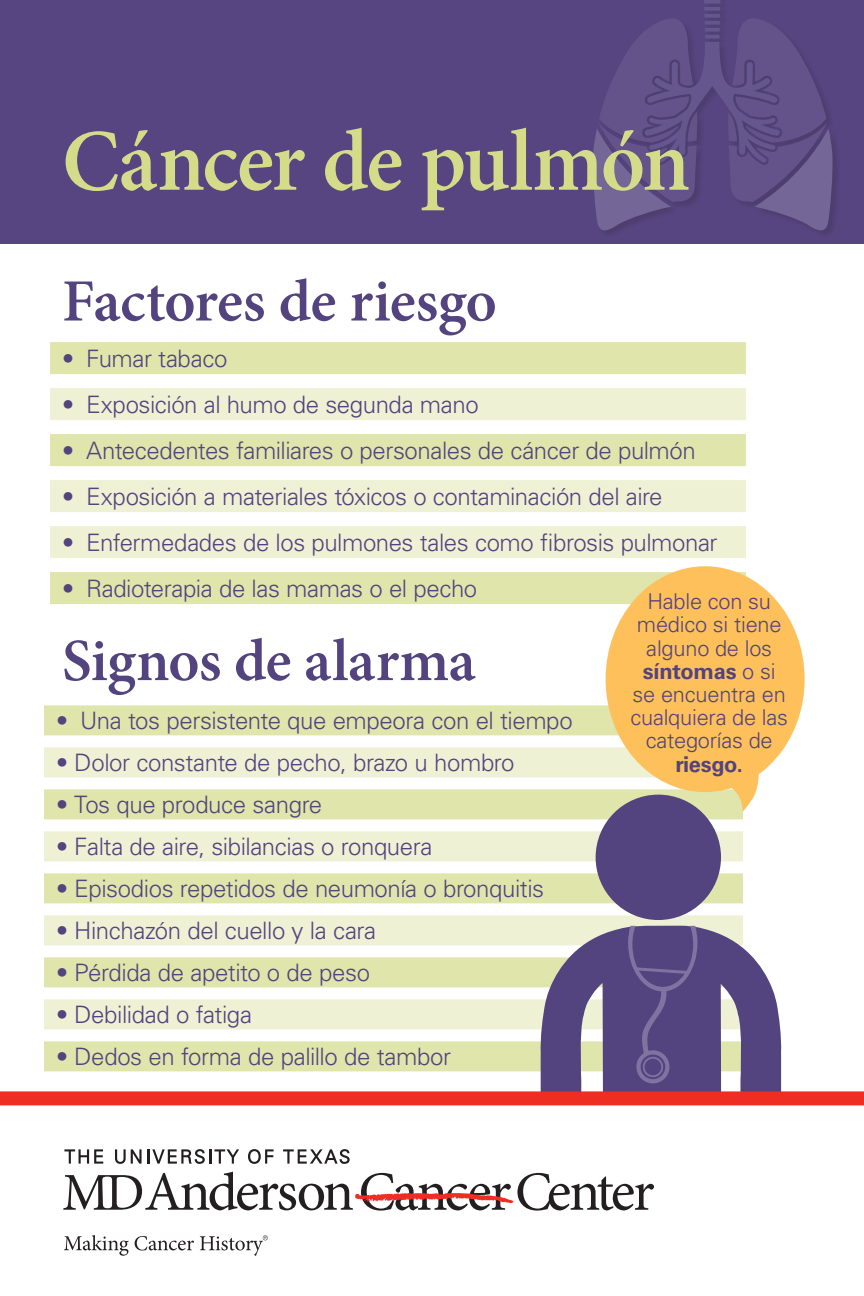
<style>
.page{position:relative;width:864px;height:1296px;background:#fff}
.page>*{position:absolute;margin:0;border:0;box-sizing:border-box;transform-origin:0 0}
.t1{font:600 88px "Minion Pro";letter-spacing:-.025em;color:#d4dc8a}
.t2{font:600 60px "Minion Pro";letter-spacing:-.01em;color:#53437f}
.t3{font:300 24px "Univers LT Std";letter-spacing:-.02em;color:#53437f}
.t4{font:300 21.8px/23.2px "Univers LT Std";letter-spacing:-.01em;color:#53437f;text-align:center}
.t5{font:700 21.8px "Univers LT Std";letter-spacing:-.01em;color:#53437f}
.s1{font-weight:700}
</style>
<div class="page">
<div style="left:50px;top:342px;width:696px;height:32px;background:#e0e5ab"></div>
<div style="left:50px;top:388px;width:696px;height:32px;background:#eef1d4"></div>
<div style="left:50px;top:434px;width:696px;height:32px;background:#e0e5ab"></div>
<div style="left:50px;top:480px;width:696px;height:32px;background:#eef1d4"></div>
<div style="left:50px;top:526px;width:696px;height:32px;background:#eef1d4"></div>
<div style="left:50px;top:572px;width:696px;height:32px;background:#e0e5ab"></div>
<div style="left:44px;top:705px;width:699px;height:30px;background:#e0e5ab"></div>
<div style="left:44px;top:747px;width:699px;height:30px;background:#eef1d4"></div>
<div style="left:44px;top:789px;width:699px;height:30px;background:#e0e5ab"></div>
<div style="left:44px;top:831px;width:699px;height:30px;background:#eef1d4"></div>
<div style="left:44px;top:873px;width:699px;height:30px;background:#e0e5ab"></div>
<div style="left:44px;top:915px;width:699px;height:30px;background:#eef1d4"></div>
<div style="left:44px;top:957px;width:699px;height:30px;background:#e0e5ab"></div>
<div style="left:44px;top:999px;width:699px;height:30px;background:#eef1d4"></div>
<div style="left:44px;top:1041px;width:699px;height:30px;background:#e0e5ab"></div>
<div style="left:596px;top:795px;width:125px;height:125px;background:#53437f;border-radius:50%"></div>
<svg style="left:540px;top:926px;width:242px;height:165px"></svg>
<div style="left:0;top:0;width:864px;height:243px;background:#564580"></div>
<svg style="left:593px;top:0;width:241px;height:234px"></svg>
<div style="left:0;top:1091px;width:864px;height:14px;background:#ee2e22"></div>
<svg style="left:64px;top:1149px;width:39px;height:15px"></svg>
<svg style="left:115px;top:1149px;width:124px;height:15px"></svg>
<svg style="left:248px;top:1149px;width:26px;height:15px"></svg>
<svg style="left:283px;top:1149px;width:67px;height:15px"></svg>
<svg style="left:63px;top:1172px;width:591px;height:39px"></svg>
<svg style="left:64px;top:1235px;width:65px;height:21px"></svg>
<svg style="left:135px;top:1236px;width:59px;height:15px"></svg>
<svg style="left:200px;top:1235px;width:68px;height:21px"></svg>
<svg style="left:728px;top:775px;width:31px;height:37px"></svg>
<div style="left:606px;top:566px;width:199px;height:226px;background:#fdc05a;border-radius:50%"></div>
<h1 class="t1" style="left:62px;top:101px;width:630px">Cáncer de pulmón</h1>
<h2 class="t2" style="left:62px;top:260px;width:436px">Factores de riesgo</h2>
<p class="t3" style="left:62px;top:344px;width:167px">• Fumar tabaco</p>
<p class="t3" style="left:62px;top:390px;width:418px">• Exposición al humo de segunda mano</p>
<p class="t3" style="left:62px;top:436px;width:635px">• Antecedentes familiares o personales de cáncer de pulmón</p>
<p class="t3" style="left:62px;top:482px;width:602px">• Exposición a materiales tóxicos o contaminación del aire</p>
<p class="t3" style="left:62px;top:528px;width:657px">• Enfermedades de los pulmones tales como fibrosis pulmonar</p>
<p class="t3" style="left:62px;top:574px;width:417px">• Radioterapia de las mamas o el pecho</p>
<p class="t4" style="left:630px;top:590px;width:159px">Hable con su médico si tiene alguno de los <span class="s1">síntomas</span> o si se encuentra en cualquiera de las categorías de</p>
<p class="t5" style="left:676px;top:751px;width:69px">riesgo.</p>
<h2 class="t2" style="left:62px;top:619px;width:415px">Signos de alarma</h2>
<p class="t3" style="left:56px;top:706px;width:518px">• Una tos persistente que empeora con el tiempo</p>
<p class="t3" style="left:56px;top:748px;width:460px">• Dolor constante de pecho, brazo u hombro</p>
<p class="t3" style="left:56px;top:790px;width:268px">• Tos que produce sangre</p>
<p class="t3" style="left:56px;top:832px;width:378px">• Falta de aire, sibilancias o ronquera</p>
<p class="t3" style="left:56px;top:874px;width:490px">• Episodios repetidos de neumonía o bronquitis</p>
<p class="t3" style="left:56px;top:916px;width:322px">• Hinchazón del cuello y la cara</p>
<p class="t3" style="left:56px;top:958px;width:316px">• Pérdida de apetito o de peso</p>
<p class="t3" style="left:56px;top:1000px;width:198px">• Debilidad o fatiga</p>
<p class="t3" style="left:56px;top:1042px;width:397px">• Dedos en forma de palillo de tambor</p>
</div>
